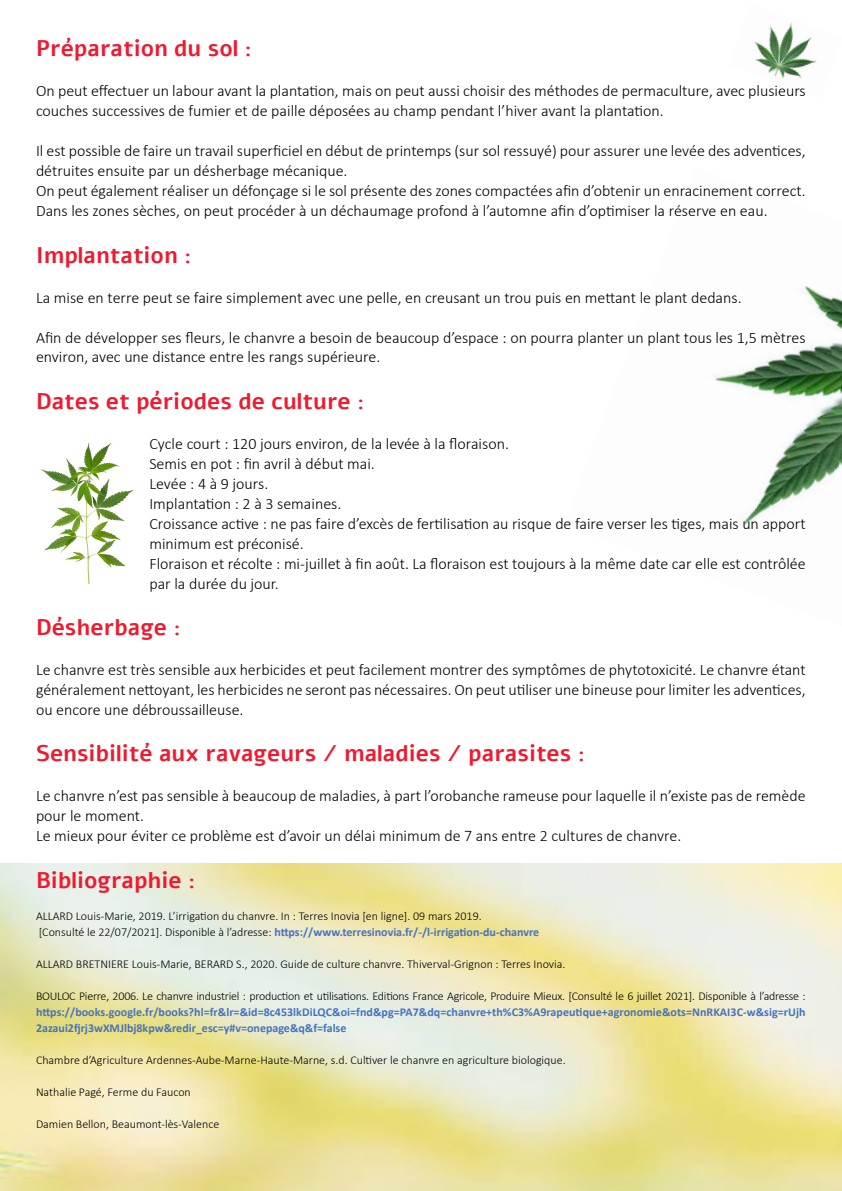
<style>
.page{position:relative;width:842px;height:1191px;background:#fff}
.page>*{position:absolute;margin:0;border:0;box-sizing:border-box;transform-origin:0 0}
.t1{font:700 22.6px "Alef";color:#ee1a30}
.t2{font:300 16px/20px "Calibri";color:#000}
.t3{font:700 12px/16px "Calibri";color:#4472c4;text-align:justify}
.t4{font:300 12px "Calibri";color:#000}
.s1{font-weight:300;color:#000}
</style>
<div class="page">
<img style="left:754px;top:22px;width:63px;height:56px">
<img style="left:0;top:863px;width:842px;height:328px">
<img style="left:715px;top:286px;width:127px;height:242px">
<img style="left:41px;top:442px;width:93px;height:141px">
<p class="t1" style="left:36px;top:33px;width:217px">Préparation du sol :</p>
<p class="t2" style="left:36px;top:81px;width:771px">On peut effectuer un labour avant la plantation, mais on peut aussi choisir des méthodes de permaculture, avec plusieurs couches successives de fumier et de paille déposées au champ pendant l’hiver avant la plantation.</p>
<p class="t2" style="left:36px;top:141px;width:771px">Il est possible de faire un travail superficiel en début de printemps (sur sol ressuyé) pour assurer une levée des adventices, détruites ensuite par un désherbage mécanique.</p>
<p class="t2" style="left:36px;top:181px;width:771px">On peut également réaliser un défonçage si le sol présente des zones compactées afin d’obtenir un enracinement correct.</p>
<p class="t2" style="left:36px;top:201px;width:733px">Dans les zones sèches, on peut procéder à un déchaumage profond à l’automne afin d’optimiser la réserve en eau.</p>
<p class="t1" style="left:36px;top:240px;width:157px">Implantation :</p>
<p class="t2" style="left:36px;top:287px;width:707px">La mise en terre peut se faire simplement avec une pelle, en creusant un trou puis en mettant le plant dedans.</p>
<p class="t2" style="left:36px;top:327px;width:771px">Afin de développer ses fleurs, le chanvre a besoin de beaucoup d’espace : on pourra planter un plant tous les 1,5 mètres environ, avec une distance entre les rangs supérieure.</p>
<p class="t1" style="left:36px;top:386px;width:330px">Dates et périodes de culture :</p>
<p class="t2" style="left:149px;top:433px;width:361px">Cycle court : 120 jours environ, de la levée à la floraison.</p>
<p class="t2" style="left:149px;top:453px;width:227px">Semis en pot : fin avril à début mai.</p>
<p class="t2" style="left:149px;top:473px;width:120px">Levée : 4 à 9 jours.</p>
<p class="t2" style="left:149px;top:493px;width:193px">Implantation : 2 à 3 semaines.</p>
<p class="t2" style="left:149px;top:513px;width:658px">Croissance active : ne pas faire d’excès de fertilisation au risque de faire verser les tiges, mais un apport minimum est préconisé.</p>
<p class="t2" style="left:149px;top:553px;width:658px">Floraison et récolte : mi-juillet à fin août. La floraison est toujours à la même date car elle est contrôlée par la durée du jour.</p>
<p class="t1" style="left:36px;top:612px;width:146px">Désherbage :</p>
<p class="t2" style="left:36px;top:659px;width:771px;text-align:justify">Le chanvre est très sensible aux herbicides et peut facilement montrer des symptômes de phytotoxicité. Le chanvre étant généralement nettoyant, les herbicides ne seront pas nécessaires. On peut utiliser une bineuse pour limiter les adventices, ou encore une débroussailleuse.</p>
<p class="t1" style="left:36px;top:738px;width:551px">Sensibilité aux ravageurs / maladies / parasites :</p>
<p class="t2" style="left:36px;top:786px;width:771px">Le chanvre n’est pas sensible à beaucoup de maladies, à part l’orobanche rameuse pour laquelle il n’existe pas de remède pour le moment.</p>
<p class="t2" style="left:36px;top:826px;width:647px">Le mieux pour éviter ce problème est d’avoir un délai minimum de 7 ans entre 2 cultures de chanvre.</p>
<p class="t1" style="left:36px;top:865px;width:161px">Bibliographie :</p>
<p class="t4" style="left:36px;top:908px;width:447px">ALLARD Louis-Marie, 2019. L’irrigation du chanvre. In : Terres Inovia [en ligne]. 09 mars 2019.</p>
<p class="t3" style="left:39px;top:923px;width:502px"><span class="s1">[Consulté le 22/07/2021]. Disponible à l’adresse:</span> https://www.terresinovia.fr/-/l-irrigation-du-chanvre</p>
<p class="t4" style="left:36px;top:956px;width:531px">ALLARD BRETNIERE Louis-Marie, BERARD S., 2020. Guide de culture chanvre. Thiverval-Grignon : Terres Inovia.</p>
<p class="t3" style="left:36px;top:987px;width:771px"><span class="s1">BOULOC Pierre, 2006. Le chanvre industriel : production et utilisations. Editions France Agricole, Produire Mieux. [Consulté le 6 juillet 2021]. Disponible à l’adresse : </span>https://books.google.fr/books?hl=fr&amp;lr=&amp;id=8c453lkDiLQC&amp;oi=fnd&amp;pg=PA7&amp;dq=chanvre+th%C3%A9rapeutique+agronomie&amp;ots=NnRKAI3C-w&amp;sig=rUjh 2azaui2fjrj3wXMJlbj8kpw&amp;redir_esc=y#v=onepage&amp;q&amp;f=false</p>
<p class="t4" style="left:36px;top:1052px;width:531px">Chambre d’Agriculture Ardennes-Aube-Marne-Haute-Marne, s.d. Cultiver le chanvre en agriculture biologique.</p>
<p class="t4" style="left:36px;top:1084px;width:156px">Nathalie Pagé, Ferme du Faucon</p>
<p class="t4" style="left:36px;top:1116px;width:185px">Damien Bellon, Beaumont-lès-Valence</p>
</div>
